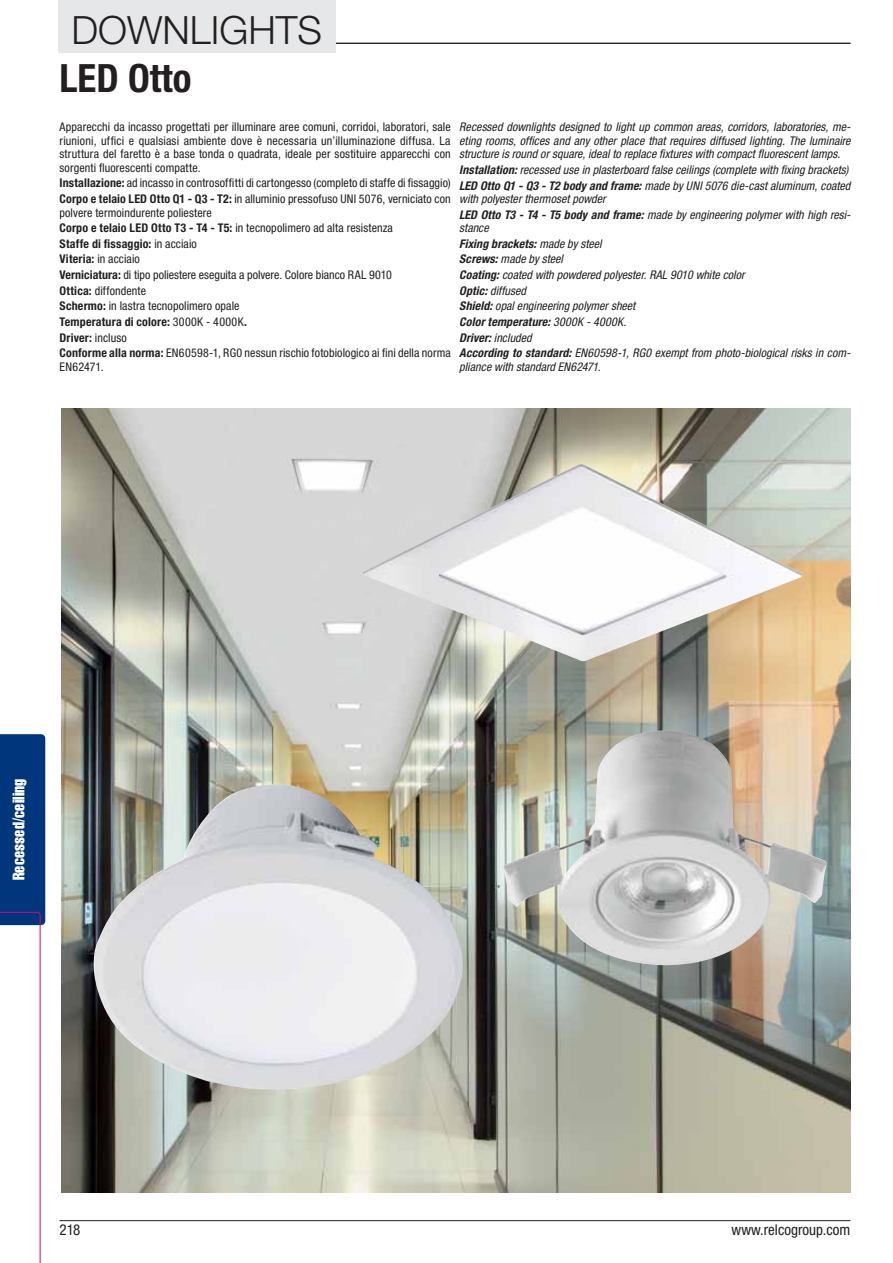
<style>
.page{position:relative;width:893px;height:1263px;background:#fff}
.page>*{position:absolute;margin:0;border:0;box-sizing:border-box;transform-origin:0 0}
.t1{font:300 39px "Helvetica Neue LT Std";color:#231f20}
.t2{font:700 condensed 39px "Helvetica Neue LT Std";color:#231f20}
.t3{font:16.5px "Helvetica LT Std Comp";letter-spacing:.01em;color:#fff}
.t4{font:condensed 15px "Helvetica Neue LT Std";color:#231f20}
.t5{font:condensed 12px/15.6px "Helvetica Neue LT Std";letter-spacing:.01em;color:#231f20}
.t6{font:italic condensed 12px/15.6px "Helvetica Neue LT Std";letter-spacing:.005em;color:#231f20}
.s1{font-weight:700}
</style>
<div class="page">
<svg style="left:0;top:734px;width:45px;height:529px"></svg>
<hr style="left:60px;top:1220px;width:790px;height:1px;background:#231f20">
<hr style="left:60px;top:43px;width:790px;height:1px;background:#231f20">
<img style="left:62px;top:408px;width:788px;height:784px">
<div style="left:58px;top:0;width:278px;height:53px;background:#e6e7e8"></div>
<img style="left:521px;top:464px;width:59px;height:29px">
<img style="left:94px;top:784px;width:369px;height:305px">
<img style="left:503px;top:730px;width:324px;height:236px">
<h1 class="t1" style="left:72px;top:7px;width:252px">DOWNLIGHTS</h1>
<h1 class="t2" style="left:60px;top:65px;width:134px">LED Otto</h1>
<p class="t5" style="left:60px;top:122px;width:393px;line-height:13.5px;text-align:justify">Apparecchi da incasso progettati per illuminare aree comuni, corridoi, laboratori, sale riunioni, uffici e qualsiasi ambiente dove è necessaria un’illuminazione diffusa. La struttura del faretto è a base tonda o quadrata, ideale per sostituire apparecchi con sorgenti fluorescenti compatte.</p>
<p class="t5" style="left:60px;top:177px;width:393px"><span class="s1">Installazione:</span> ad incasso in controsoffitti di cartongesso (completo di staffe di fissaggio)<br><span class="s1">Corpo e telaio LED Otto Q1 - Q3 - T2:</span> in alluminio pressofuso UNI 5076, verniciato con</p>
<p class="t5" style="left:60px;top:206px;width:393px">polvere termoindurente poliestere<br><span class="s1">Corpo e telaio LED Otto T3 - T4 - T5:</span> in tecnopolimero ad alta resistenza<br><span class="s1">Staffe di fissaggio:</span> in acciaio<br><span class="s1">Viteria:</span> in acciaio<br><span class="s1">Verniciatura:</span> di tipo poliestere eseguita a polvere. Colore bianco RAL 9010<br><span class="s1">Ottica:</span> diffondente<br><span class="s1">Schermo:</span> in lastra tecnopolimero opale<br><span class="s1">Temperatura di colore:</span> 3000K - 4000K<span class="s1">.<br>Driver:</span> incluso<br><span class="s1">Conforme alla norma:</span> EN60598-1, RG0 nessun rischio fotobiologico ai fini della norma</p>
<p class="t5" style="left:60px;top:360px;width:46px">EN62471.</p>
<p class="t6" style="left:459px;top:122px;width:393px;line-height:13.5px;text-align:justify">Recessed downlights designed to light up common areas, corridors, laboratories, me&shy;eting rooms, offices and any other place that requires diffused lighting. The luminaire structure is round or square, ideal to replace fixtures with compact fluorescent lamps.</p>
<p class="t6" style="left:459px;top:163px;width:393px"><span class="s1">Installation:</span> recessed use in plasterboard false ceilings (complete with fixing brackets)<br><span class="s1">LED Otto Q1 - Q3 - T2 body and frame:</span> made by UNI 5076 die-cast aluminum, coated</p>
<p class="t6" style="left:459px;top:192px;width:393px">with polyester thermoset powder<br><span class="s1">LED Otto T3 - T4 - T5 body and frame:</span> made by engineering polymer with high resi-</p>
<p class="t6" style="left:459px;top:222px;width:393px">stance<br><span class="s1">Fixing brackets:</span> made by steel<br><span class="s1">Screws:</span> made by steel<br><span class="s1">Coating:</span> coated with powdered polyester. RAL 9010 white color<br><span class="s1">Optic:</span> diffused<br><span class="s1">Shield:</span> opal engineering polymer sheet<br><span class="s1">Color temperature:</span> 3000K - 4000K.<br><span class="s1">Driver:</span> included<br><span class="s1">According to standard:</span> EN60598-1, RG0 exempt from photo-biological risks in com-</p>
<p class="t6" style="left:459px;top:360px;width:143px">pliance with standard EN62471.</p>
<h2 class="t3" style="left:13px;top:880px;width:103px;rotate:-90deg">Recessed/ceiling</h2>
<p class="t4" style="left:60px;top:1225px;width:22px">218</p>
<p class="t4" style="left:732px;top:1225px;width:120px">www.relcogroup.com</p>
</div>
